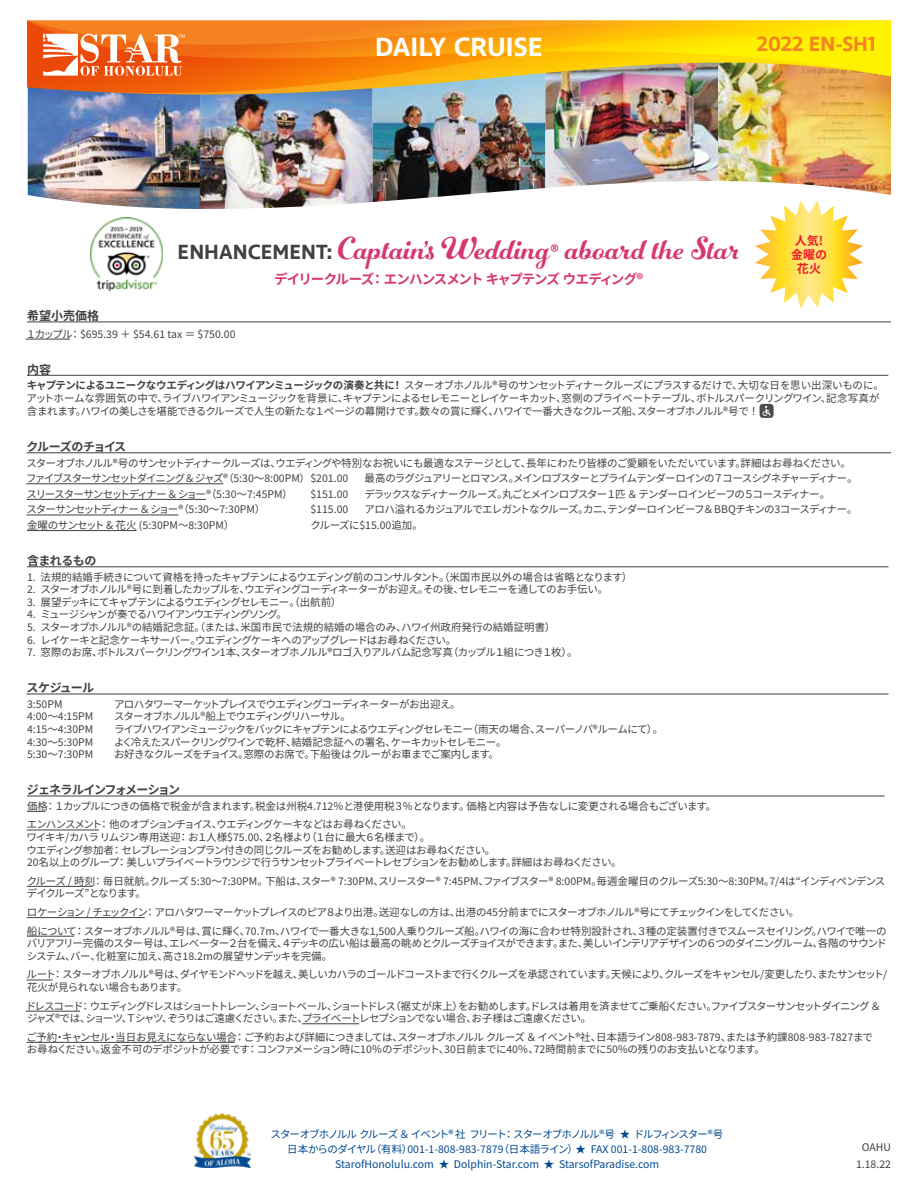
<style>
.page{position:relative;width:918px;height:1188px;background:#fff}
.page>*{position:absolute;margin:0;border:0;box-sizing:border-box;transform-origin:0 0}
.t1{font:33px "Number Five Smooth";letter-spacing:.005em;color:#d63671}
.t2{font:600 27px "Ingra";letter-spacing:-.005em;color:#fff}
.t3{font:600 21px "Ingra";color:#f58220}
.t4{font:700 13.5px "Source Han Sans JP";letter-spacing:-.085em;color:#d73771}
.t5{font:700 12px "Source Han Sans JP";letter-spacing:-.075em;color:#414042}
.t6{font:700 12px "Source Han Sans JP";letter-spacing:-.055em;color:#414042}
.t7{font:700 12px "Source Han Sans JP";letter-spacing:-.105em;color:#414042}
.t8{font:700 12px/14.4px "Source Han Sans JP";letter-spacing:.005em;color:#ed1d24;text-align:center}
.t9{font:10.5px/12.6px "Source Han Sans JP";letter-spacing:-.065em;color:#414042}
.t10{font:10.5px/12.6px "Source Han Sans JP";letter-spacing:-.095em;color:#414042}
.t11{font:10.5px/12.6px "Source Han Sans JP";letter-spacing:-.035em;color:#414042}
.t12{font:10.5px/15px "Source Han Sans JP";letter-spacing:-.015em;color:#004990;text-align:center}
.t13{font:10.5px "Source Han Sans JP";letter-spacing:-.085em;color:#414042}
.t14{font:10.5px "Source Han Sans JP";letter-spacing:-.105em;color:#414042}
.t15{font:10.5px "Source Han Sans JP";letter-spacing:-.09em;color:#414042}
.t16{font:10.5px "Source Han Sans JP";color:#414042}
.t17{font:10.5px "Source Han Sans JP";letter-spacing:-.015em;color:#414042}
.t18{font:10.5px "Source Han Sans JP";letter-spacing:-.045em;color:#414042}
.t19{font:10.5px "Source Han Sans JP";letter-spacing:-.01em;color:#414042}
.s1{font-family:"Ingra";font-weight:600;font-size:21px;color:#414042}
.s2{font-size:19.5px}
.s3{font-weight:700}
</style>
<div class="page">
<img style="left:28px;top:120px;width:172px;height:89px">
<img style="left:200px;top:120px;width:173px;height:89px">
<img style="left:373px;top:120px;width:172px;height:82px">
<img style="left:545px;top:120px;width:173px;height:68px">
<img style="left:718px;top:120px;width:173px;height:75px">
<img style="left:195px;top:1114px;width:56px;height:54px">
<img style="left:27px;top:96px;width:864px;height:24px">
<svg style="left:27px;top:20px;width:864px;height:15px;background:#f9a417"></svg>
<img style="left:27px;top:35px;width:864px;height:61px">
<svg style="left:43px;top:34px;width:146px;height:42px"></svg>
<hr style="left:27px;top:322px;width:864px;height:1px;background:#414042">
<hr style="left:26px;top:339px;width:44px;height:1px;background:#414042">
<hr style="left:27px;top:375px;width:861px;height:1px;background:#414042">
<hr style="left:27px;top:452px;width:864px;height:1px;background:#414042">
<hr style="left:26px;top:484px;width:197px;height:1px;background:#414042">
<hr style="left:26px;top:499px;width:180px;height:1px;background:#414042">
<hr style="left:26px;top:515px;width:152px;height:1px;background:#414042">
<hr style="left:27px;top:530px;width:110px;height:1px;background:#414042">
<hr style="left:27px;top:566px;width:861px;height:1px;background:#414042">
<hr style="left:26px;top:694px;width:862px;height:1px;background:#414042">
<hr style="left:27px;top:796px;width:858px;height:1px;background:#414042">
<svg style="left:27px;top:811px;width:18px;height:1px"></svg>
<hr style="left:27px;top:830px;width:72px;height:1px;background:#414042">
<hr style="left:27px;top:886px;width:66px;height:1px;background:#414042">
<hr style="left:27px;top:917px;width:118px;height:1px;background:#414042">
<hr style="left:27px;top:936px;width:47px;height:1px;background:#414042">
<svg style="left:26px;top:980px;width:27px;height:1px"></svg>
<hr style="left:26px;top:1011px;width:54px;height:1px;background:#414042">
<hr style="left:302px;top:1024px;width:57px;height:1px;background:#414042">
<hr style="left:26px;top:1042px;width:209px;height:1px;background:#414042">
<div style="left:760px;top:404px;width:14px;height:14px;background:#4d4d4f;border-radius:3px"></div>
<svg style="left:762px;top:406px;width:9px;height:10px"></svg>
<img style="left:91px;top:218px;width:72px;height:73px">
<svg style="left:755px;top:200px;width:108px;height:108px"></svg>
<h2 class="t2" style="left:375px;top:30px;width:169px">DAILY CRUISE</h2>
<h3 class="t3" style="left:757px;top:31px;width:121px">2022 EN-SH1</h3>
<h1 class="t1" style="left:178px;top:229px;width:564px"><span class="s1">ENHANCEMENT:</span> Captain’s Wedding<span class="s2">®</span> aboard the Star</h1>
<p class="t4" style="left:274px;top:271px;width:367px">デイリークルーズ： エンハンスメント キャプテンズ ウエディング®︎</p>
<p class="t8" style="left:791px;top:233px;width:38px">人気!金曜の花火</p>
<p class="t6" style="left:27px;top:309px;width:73px">希望小売価格</p>
<p class="t16" style="left:26px;top:328px;width:211px">１カップル： $695.39 ＋ $54.61 tax ＝ $750.00</p>
<p class="t6" style="left:27px;top:362px;width:25px">内容</p>
<p class="t9" style="left:27px;top:379px;width:859px"><span class="s3">キャプテンによるユニークなウエディングはハワイアンミュージックの演奏と共に！</span> スターオブホノルル®号のサンセットディナークルーズにプラスするだけで、大切な日を思い出深いものに。アットホームな雰囲気の中で、ライブハワイアンミュージックを背景に、キャプテンによるセレモニーとレイケーキカット、窓側のプライベートテーブル、ボトルスパークリングワイン、記念写真が含まれます。ハワイの美しさを堪能できるクルーズで人生の新たな１ページの幕開けです。数々の賞に輝く、ハワイで一番大きなクルーズ船、スターオブホノルル®号で！</p>
<p class="t7" style="left:27px;top:440px;width:139px">クルーズのチョイス　 　</p>
<p class="t9" style="left:26px;top:455px;width:826px;line-height:15.6px">スターオブホノルル®︎号のサンセットディナークルーズは、ウエディングや特別なお祝いにも最適なステージとして、長年にわたり皆様のご愛顧をいただいています。詳細はお尋ねください。ファイブスターサンセットダイニング＆ジャズ®（5:30〜8:00PM）$201.00</p>
<p class="t10" style="left:365px;top:472px;width:495px">最高のラグジュアリーとロマンス。メインロブスターとプライムテンダーロインの７コースシグネチャーディナー。</p>
<p class="t14" style="left:26px;top:488px;width:268px">スリースターサンセットディナー＆ショー®（5:30〜7:45PM）</p>
<p class="t9" style="left:311px;top:488px;width:39px">$151.00</p>
<p class="t14" style="left:365px;top:488px;width:467px">デラックスなディナークルーズ。丸ごとメインロブスター１匹 ＆ テンダーロインビーフの５コースディナー。</p>
<p class="t15" style="left:26px;top:504px;width:240px">スターサンセットディナー＆ショー®（5:30〜7:30PM）</p>
<p class="t9" style="left:311px;top:504px;width:39px">$115.00</p>
<p class="t9" style="left:365px;top:504px;width:495px">アロハ溢れるカジュアルでエレガントなクルーズ。カニ、テンダーロインビーフ ＆ BBQチキンの3コースディナー。</p>
<p class="t16" style="left:27px;top:519px;width:209px">金曜のサンセット &amp; 花火 (5:30PM～8:30PM）</p>
<p class="t19" style="left:311px;top:519px;width:114px">クルーズに$15.00追加。</p>
<p class="t6" style="left:27px;top:554px;width:71px">含まれるもの</p>
<p class="t9" style="left:27px;top:571px;width:607px">1. 法規的結婚手続きについて資格を持ったキャプテンによるウエディング前のコンサルタント。（米国市民以外の場合は省略となります）</p>
<p class="t9" style="left:27px;top:583px;width:583px">2. スターオブホノルル®号に到着したカップルを、ウエディングコーディネーターがお迎え。その後、セレモニーを通してのお手伝い。</p>
<p class="t13" style="left:27px;top:596px;width:316px">3. 展望デッキにてキャプテンによるウエディングセレモニー。（出航前）</p>
<p class="t15" style="left:27px;top:609px;width:261px">4. ミュージシャンが奏でるハワイアンウエディングソング。</p>
<p class="t17" style="left:27px;top:621px;width:530px">5. スターオブホノルル®の結婚記念証。（または、米国市民で法規的結婚の場合のみ、ハワイ州政府発行の結婚証明書）</p>
<p class="t9" style="left:27px;top:634px;width:431px">6. レイケーキと記念ケーキサーバー。ウエディングケーキへのアップグレードはお尋ねください。</p>
<p class="t9" style="left:27px;top:646px;width:552px">7. 窓際のお席、ボトルスパークリングワイン1本、スターオブホノルル®ロゴ入りアルバム記念写真（カップル１組につき１枚）。</p>
<p class="t6" style="left:26px;top:681px;width:69px">スケジュール</p>
<p class="t9" style="left:27px;top:698px;width:37px">3:50PM</p>
<p class="t9" style="left:114px;top:698px;width:348px">アロハタワーマーケットプレイスでウエディングコーディネーターがお出迎え。</p>
<p class="t9" style="left:27px;top:711px;width:68px">4:00〜4:15PM</p>
<p class="t13" style="left:114px;top:711px;width:238px">スターオブホノルル®船上でウエディングリハーサル。</p>
<p class="t9" style="left:27px;top:723px;width:68px">4:15〜4:30PM</p>
<p class="t13" style="left:114px;top:723px;width:551px">ライブハワイアンミュージックをバックにキャプテンによるウエディングセレモニー（雨天の場合、スーパーノバ®ルームにて）。</p>
<p class="t9" style="left:27px;top:736px;width:68px">4:30〜5:30PM</p>
<p class="t9" style="left:114px;top:736px;width:394px">よく冷えたスパークリングワインで乾杯、結婚記念証への署名、ケーキカットセレモニー。</p>
<p class="t9" style="left:27px;top:748px;width:68px">5:30〜7:30PM</p>
<p class="t18" style="left:114px;top:748px;width:387px">お好きなクルーズをチョイス。窓際のお席で。下船後はクルーがお車までご案内します。</p>
<p class="t5" style="left:27px;top:783px;width:264px">ジェネラルインフォメーション　 　　　　　　　</p>
<p class="t9" style="left:27px;top:797px;width:691px;line-height:18.6px">価格： １カップルにつきの価格で税金が含まれます。税金は州税4.712％と港使用税３％となります。価格と内容は予告なしに変更される場合もございます。エンハンスメント： 他のオプションチョイス、ウエディングケーキなどはお尋ねください。</p>
<p class="t9" style="left:27px;top:831px;width:597px">ワイキキ/カハラ リムジン専用送迎： お１人様$75.00、２名様より（１台に最大６名様まで）。<br>ウエディング参加者： セレブレーションプラン付きの同じクルーズをお勧めします。送迎はお尋ねください。<br>20名以上のグループ： 美しいプライベートラウンジで行うサンセットプライベートレセプションをお勧めします。詳細はお尋ねください。</p>
<p class="t9" style="left:27px;top:875px;width:860px">クルーズ / 時刻： 毎日就航。クルーズ 5:30～7:30PM。下船は、スター® 7:30PM、スリースター® 7:45PM、ファイブスター® 8:00PM。毎週金曜日のクルーズ5:30～8:30PM。7/4は“インディペンデンスデイクルーズ”となります。</p>
<p class="t9" style="left:27px;top:903px;width:861px;line-height:18.6px">ロケーション / チェックイン： アロハタワーマーケットプレイスのピア８より出港。送迎なしの方は、出港の45分前までにスターオブホノルル®号にてチェックインをしてください。<br>船について： スターオブホノルル®号は、賞に輝く、70.7m、ハワイで一番大きな1,500人乗りクルーズ船。ハワイの海に合わせ特別設計され、３種の定装置付きでスムースセイリング。ハワイで唯一の</p>
<p class="t9" style="left:27px;top:937px;width:862px">バリアフリー完備のスター号は、エレベーター２台を備え、４デッキの広い船は最高の眺めとクルーズチョイスができます。また、美しいインテリアデザインの６つのダイニングルーム、各階のサウンドシステム、バー、化粧室に加え、高さ18.2mの展望サンデッキを完備。</p>
<p class="t9" style="left:26px;top:969px;width:862px">ルート： スターオブホノルル®号は、ダイヤモンドヘッドを越え、美しいカハラのゴールドコーストまで行くクルーズを承認されています。天候により、クルーズをキャンセル/変更したり、またサンセット/花火が見られない場合もあります。</p>
<p class="t10" style="left:26px;top:1000px;width:857px">ドレスコード： ウエディングドレスはショートトレーン、ショートベール、ショートドレス（裾丈が床上）をお勧めします。ドレスは着用を済ませてご乗船ください。ファイブスターサンセットダイニング ＆ジャズ®では、ショーツ、Ｔシャツ、ぞうりはご遠慮ください。また、プライベートレセプションでない場合、お子様はご遠慮ください。</p>
<p class="t11" style="left:26px;top:1031px;width:848px">ご予約・キャンセル・当日お見えにならない場合： ご予約および詳細につきましては、スターオブホノルル クルーズ ＆ イベント®社、日本語ライン808-983-7879、または予約課808-983-7827までお尋ねください。返金不可のデポジットが必要です： コンファメーション時に10％のデポジット、30日前までに40％、72時間前までに50%の残りのお支払いとなります。</p>
<p class="t12" style="left:271px;top:1127px;width:454px">スターオブホノルル クルーズ ＆ イベント® 社 フリート： スターオブホノルル®号 ★ ドルフィンスター®号日本からのダイヤル（有料）001-1-808-983-7879（日本語ライン）★ FAX 001-1-808-983-7780<br>StarofHonolulu.com ★ Dolphin-Star.com ★ StarsofParadise.com</p>
<p class="t9" style="left:856px;top:1139px;width:36px;line-height:16.5px;text-align:center">OAHU<br>1.18.22</p>
</div>
